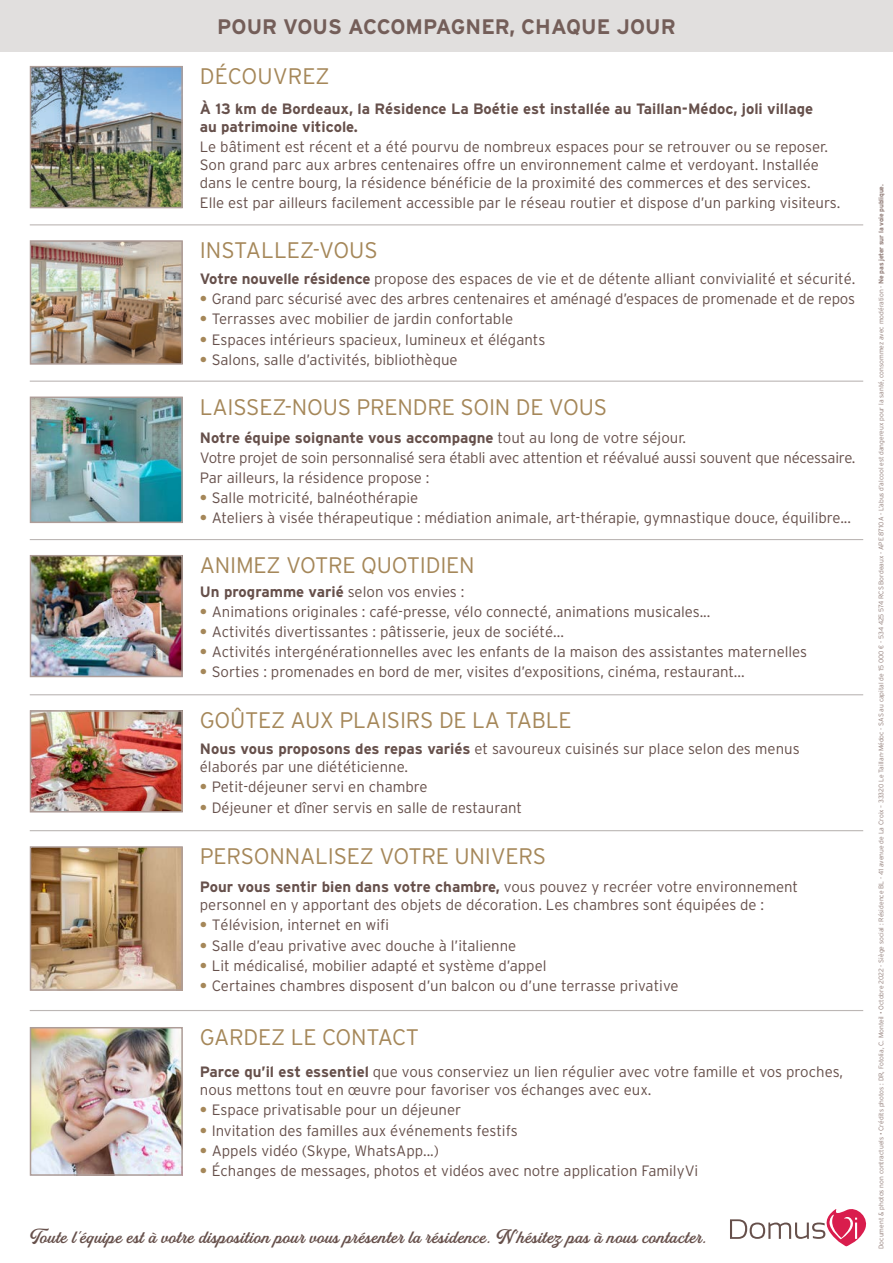
<style>
.page{position:relative;width:893px;height:1263px;background:#fff}
.page>*{position:absolute;margin:0;border:0;box-sizing:border-box;transform-origin:0 0}
.t1{font:300 22.5px "Interstate";letter-spacing:-.01em;color:#a58759}
.t2{font:700 21px "Interstate";color:#745e59}
.t3{font:19.5px "Golden Hills DEMO Regular";letter-spacing:.02em;color:#66504b}
.t4{font:300 15px/18px "Interstate";color:#66504b}
.t5{font:700 15px/18px "Interstate";color:#66504b}
.t6{font:300 6.75px "Interstate";color:#917d78}
.s1{font-weight:700}
.s2{font-weight:700;color:#a58759}
.s3{font-weight:300}
</style>
<div class="page">
<img style="left:33px;top:243px;width:147px;height:119px">
<div style="left:30px;top:240px;width:153px;height:125px;border:2px solid #ae9d98"></div>
<img style="left:33px;top:69px;width:147px;height:136px">
<div style="left:30px;top:66px;width:153px;height:142px;border:2px solid #ae9d98"></div>
<img style="left:33px;top:399px;width:147px;height:121px">
<div style="left:30px;top:396px;width:153px;height:127px;border:2px solid #ae9d98"></div>
<img style="left:33px;top:558px;width:147px;height:116px">
<div style="left:30px;top:555px;width:153px;height:122px;border:2px solid #ae9d98"></div>
<img style="left:33px;top:713px;width:147px;height:96px">
<div style="left:30px;top:710px;width:153px;height:102px;border:2px solid #ae9d98"></div>
<img style="left:33px;top:849px;width:147px;height:139px">
<div style="left:30px;top:846px;width:153px;height:145px;border:2px solid #ae9d98"></div>
<img style="left:33px;top:1030px;width:147px;height:143px">
<div style="left:30px;top:1027px;width:153px;height:149px;border:2px solid #ae9d98"></div>
<svg style="left:730px;top:1209px;width:137px;height:37px"></svg>
<hr style="left:30px;top:224px;width:833px;height:1px;background:#bcb7b5">
<hr style="left:30px;top:694px;width:833px;height:1px;background:#bcb7b5">
<hr style="left:30px;top:830px;width:833px;height:1px;background:#bcb7b5">
<hr style="left:30px;top:1010px;width:833px;height:1px;background:#bcb7b5">
<hr style="left:30px;top:381px;width:833px;height:1px;background:#bcb7b5">
<hr style="left:30px;top:539px;width:833px;height:1px;background:#bcb7b5">
<div style="left:0;top:0;width:893px;height:51px;background:#e1dfde"></div>
<p class="t2" style="left:217px;top:14px;width:460px">POUR VOUS ACCOMPAGNER, CHAQUE JOUR</p>
<p class="t1" style="left:200px;top:62px;width:131px">DÉCOUVREZ</p>
<p class="t5" style="left:200px;top:100px;width:615px">À 13 km de Bordeaux, la Résidence La Boétie est installée au Taillan-Médoc, joli village au patrimoine viticole.</p>
<p class="t4" style="left:200px;top:138px;width:630px">Le bâtiment est récent et a été pourvu de nombreux espaces pour se retrouver ou se reposer.<br>Son grand parc aux arbres centenaires offre un environnement calme et verdoyant. Installée dans le centre bourg, la résidence bénéficie de la proximité des commerces et des services.</p>
<p class="t4" style="left:200px;top:194px;width:642px">Elle est par ailleurs facilement accessible par le réseau routier et dispose d’un parking visiteurs.</p>
<p class="t1" style="left:200px;top:237px;width:179px">INSTALLEZ-VOUS</p>
<p class="t4" style="left:200px;top:270px;width:657px"><span class="s1">Votre nouvelle résidence</span> propose des espaces de vie et de détente alliant convivialité et sécurité.</p>
<p class="t4" style="left:200px;top:290px;width:657px"><span class="s2">•</span> Grand parc sécurisé avec des arbres centenaires et aménagé d’espaces de promenade et de repos</p>
<p class="t4" style="left:200px;top:310px;width:315px"><span class="s2">•</span> Terrasses avec mobilier de jardin confortable</p>
<p class="t4" style="left:200px;top:330px;width:347px"><span class="s2">•</span> Espaces intérieurs spacieux, lumineux et élégants</p>
<p class="t4" style="left:200px;top:350px;width:259px"><span class="s2">•</span> Salons, salle d’activités, bibliothèque</p>
<p class="t1" style="left:200px;top:393px;width:409px">LAISSEZ-NOUS PRENDRE SOIN DE VOUS</p>
<p class="t5" style="left:200px;top:428px;width:488px">Notre équipe soignante vous accompagne <span class="s3">tout au long de votre séjour.</span></p>
<p class="t4" style="left:200px;top:448px;width:657px">Votre projet de soin personnalisé sera établi avec attention et réévalué aussi souvent que nécessaire.</p>
<p class="t4" style="left:200px;top:468px;width:231px">Par ailleurs, la résidence propose :</p>
<p class="t4" style="left:200px;top:488px;width:220px"><span class="s2">•</span> Salle motricité, balnéothérapie</p>
<p class="t4" style="left:200px;top:509px;width:653px"><span class="s2">•</span> Ateliers à visée thérapeutique : médiation animale, art-thérapie, gymnastique douce, équilibre...</p>
<p class="t1" style="left:200px;top:551px;width:276px">ANIMEZ VOTRE QUOTIDIEN</p>
<p class="t5" style="left:200px;top:582px;width:266px">Un programme varié <span class="s3">selon vos envies :</span></p>
<p class="t4" style="left:200px;top:602px;width:512px"><span class="s2">•</span> Animations originales : café-presse, vélo connecté, animations musicales...</p>
<p class="t4" style="left:200px;top:622px;width:366px"><span class="s2">•</span> Activités divertissantes : pâtisserie, jeux de société...</p>
<p class="t4" style="left:200px;top:643px;width:609px"><span class="s2">•</span> Activités intergénérationnelles avec les enfants de la maison des assistantes maternelles</p>
<p class="t4" style="left:200px;top:663px;width:546px"><span class="s2">•</span> Sorties : promenades en bord de mer, visites d’expositions, cinéma, restaurant...</p>
<p class="t1" style="left:200px;top:706px;width:373px">GOÛTEZ AUX PLAISIRS DE LA TABLE</p>
<p class="t4" style="left:200px;top:740px;width:601px"><span class="s1">Nous vous proposons des repas variés</span> et savoureux cuisinés sur place selon des menus élaborés par une diététicienne.</p>
<p class="t4" style="left:200px;top:778px;width:229px"><span class="s2">•</span> Petit-déjeuner servi en chambre</p>
<p class="t4" style="left:200px;top:798px;width:324px"><span class="s2">•</span> Déjeuner et dîner servis en salle de restaurant</p>
<p class="t1" style="left:200px;top:843px;width:348px">PERSONNALISEZ VOTRE UNIVERS</p>
<p class="t4" style="left:200px;top:878px;width:600px"><span class="s1">Pour vous sentir bien dans votre chambre,</span> vous pouvez y recréer votre environnement personnel en y apportant des objets de décoration. Les chambres sont équipées de :</p>
<p class="t4" style="left:200px;top:916px;width:191px"><span class="s2">•</span> Télévision, internet en wifi</p>
<p class="t4" style="left:200px;top:936px;width:318px"><span class="s2">•</span> Salle d’eau privative avec douche à l’italienne</p>
<p class="t4" style="left:200px;top:956px;width:348px"><span class="s2">•</span> Lit médicalisé, mobilier adapté et système d’appel</p>
<p class="t4" style="left:200px;top:976px;width:480px"><span class="s2">•</span> Certaines chambres disposent d’un balcon ou d’une terrasse privative</p>
<p class="t1" style="left:200px;top:1023px;width:221px">GARDEZ LE CONTACT</p>
<p class="t4" style="left:200px;top:1063px;width:645px"><span class="s1">Parce qu’il est essentiel</span> que vous conserviez un lien régulier avec votre famille et vos proches, nous mettons tout en œuvre pour favoriser vos échanges avec eux.</p>
<p class="t4" style="left:200px;top:1101px;width:263px"><span class="s2">•</span> Espace privatisable pour un déjeuner</p>
<p class="t4" style="left:200px;top:1121px;width:319px"><span class="s2">•</span> Invitation des familles aux événements festifs</p>
<p class="t4" style="left:200px;top:1141px;width:241px"><span class="s2">•</span> Appels vidéo (Skype, WhatsApp...)</p>
<p class="t4" style="left:200px;top:1161px;width:500px"><span class="s2">•</span> Échanges de messages, photos et vidéos avec notre application FamilyVi</p>
<p class="t3" style="left:30px;top:1226px;width:679px">Toute l’équipe est à votre disposition pour vous présenter la résidence. N’hésitez pas à nous contacter.</p>
<p class="t6" style="left:877px;top:1249px;width:1066px;rotate:-90deg">Document &amp; photos non contractuels • Crédits photos : DR, Fotolia, C. Monteil • Octobre 2022 - Siège social : Résidence BL - 41 avenue de La Croix – 33320 Le Taillan-Médoc - SAS au capital de 15 000 € - 534 425 574 RCS Bordeaux - APE 8710A - L’abus d’alcool est dangereux pour la santé, consommez avec modération - <span class="s1">Ne pas jeter sur la voie publique.</span></p>
</div>
